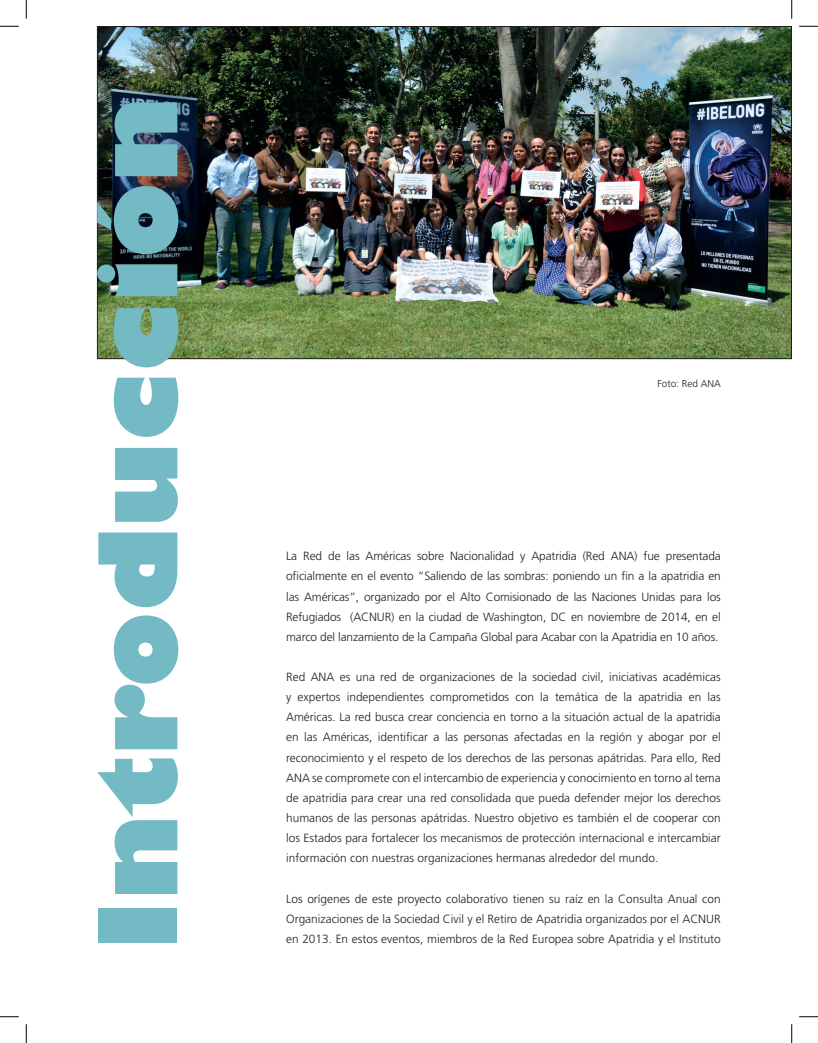
<style>
.page{position:relative;width:818px;height:1043px;background:#fff}
.page>*{position:absolute;margin:0;border:0;box-sizing:border-box;transform-origin:0 0}
.t1{font:800 105.88px "Gill Sans";color:#74bac4}
.t2{font:300 11.88px/20.1px "Frutiger";color:#231f20;text-align:justify}
.t3{font:300 10px "Frutiger";color:#231f20}
</style>
<div class="page">
<img style="left:99px;top:28px;width:690px;height:329px">
<svg style="left:0;top:25px;width:19px;height:2px"></svg>
<svg style="left:799px;top:25px;width:19px;height:2px"></svg>
<svg style="left:0;top:1016px;width:19px;height:1px"></svg>
<svg style="left:799px;top:1016px;width:19px;height:1px"></svg>
<svg style="left:25px;top:0;width:2px;height:19px"></svg>
<svg style="left:25px;top:1024px;width:2px;height:18px"></svg>
<svg style="left:791px;top:0;width:1px;height:19px"></svg>
<svg style="left:791px;top:1024px;width:1px;height:18px"></svg>
<h1 class="t1" style="left:72px;top:950px;width:855px;rotate:-90deg">Introducción</h1>
<p class="t3" style="left:657px;top:377px;width:65px">Foto: Red ANA</p>
<p class="t2" style="left:286px;top:546px;width:436px">La Red de las Américas sobre Nacionalidad y Apatridia (Red ANA) fue presentada oficialmente en el evento “Saliendo de las sombras: poniendo un fin a la apatridia en las Américas”, organizado por el Alto Comisionado de las Naciones Unidas para los Refugiados (ACNUR) en la ciudad de Washington, DC en noviembre de 2014, en el marco del lanzamiento de la Campaña Global para Acabar con la Apatridia en 10 años.</p>
<p class="t2" style="left:286px;top:667px;width:436px">Red ANA es una red de organizaciones de la sociedad civil, iniciativas académicas y expertos independientes comprometidos con la temática de la apatridia en las Américas. La red busca crear conciencia en torno a la situación actual de la apatridia en las Américas, identificar a las personas afectadas en la región y abogar por el reconocimiento y el respeto de los derechos de las personas apátridas. Para ello, Red ANA se compromete con el intercambio de experiencia y conocimiento en torno al tema de apatridia para crear una red consolidada que pueda defender mejor los derechos humanos de las personas apátridas. Nuestro objetivo es también el de cooperar con los Estados para fortalecer los mecanismos de protección internacional e intercambiar información con nuestras organizaciones hermanas alrededor del mundo.</p>
<p class="t2" style="left:286px;top:888px;width:436px">Los orígenes de este proyecto colaborativo tienen su raíz en la Consulta Anual con<br>Organizaciones de la Sociedad Civil y el Retiro de Apatridia organizados por el ACNUR</p>
<p class="t2" style="left:286px;top:928px;width:436px">en 2013. En estos eventos, miembros de la Red Europea sobre Apatridia y el Instituto</p>
</div>
